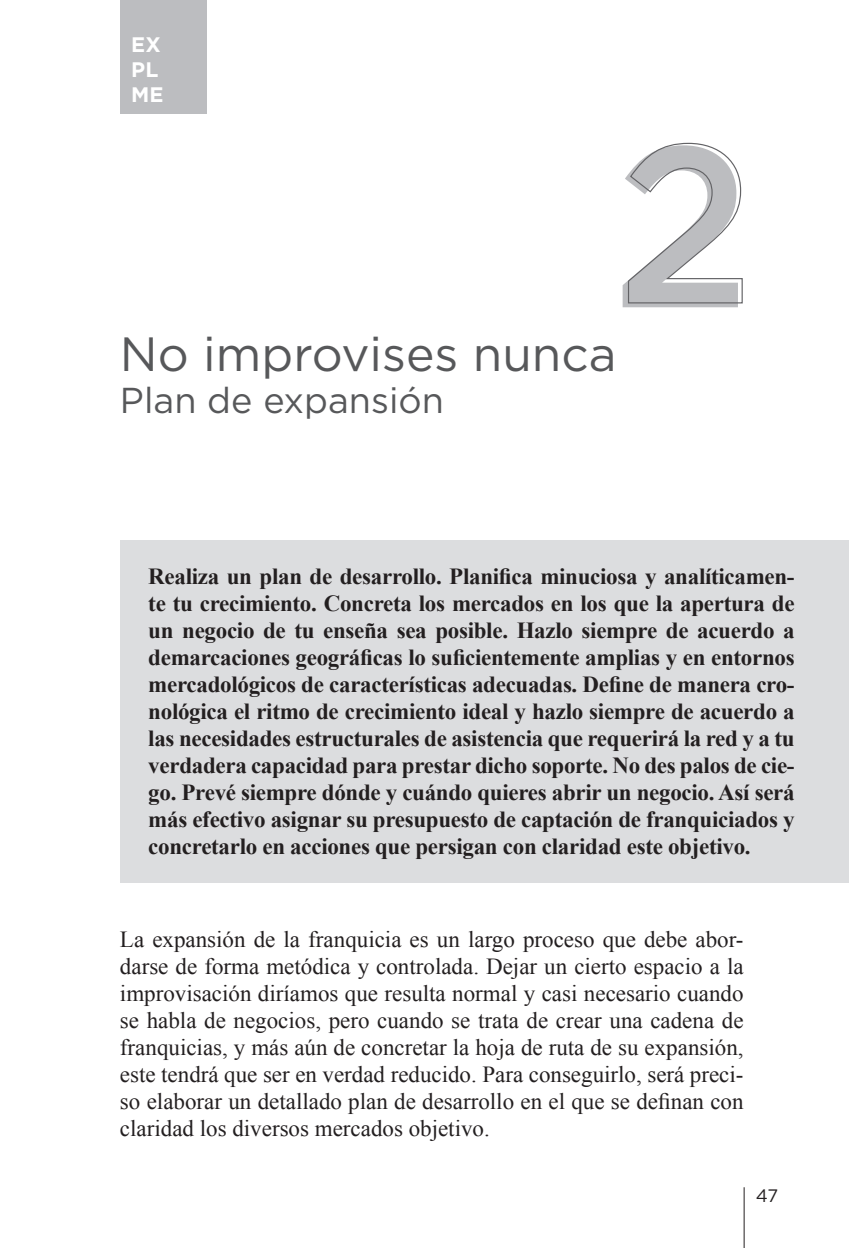
<style>
.page{position:relative;width:849px;height:1248px;background:#fff}
.page>*{position:absolute;margin:0;border:0;box-sizing:border-box;transform-origin:0 0}
.t1{font:500 228px "Gotham";color:#bcbdc0}
.capt-titular-1{font:48px "Gotham";color:#57585a}
.capt-subtit{font:36px "Gotham";color:#57585a}
.par-pr{font:700 23px/27px "Times New Roman";letter-spacing:-.015em;color:#231f20;text-align:justify}
.par{font:23px/27px "Times New Roman";color:#231f20;text-align:justify}
.sigals{font:700 21px/25px "Gotham";color:#fff}
.t2{font:18px "Gotham";color:#231f20}
</style>
<div class="page">
<hr style="left:744px;top:1187px;width:1px;height:61px;background:#231f20">
<div style="left:120px;top:540px;width:729px;height:342px;background:#dcdddf"></div>
<svg style="left:627px;top:142px;width:116px;height:162px"></svg>
<div style="left:120px;top:0;width:86px;height:113px;background:#bcbdc0"></div>
<p class="sigals" style="left:131px;top:32px;width:31px">EX</p>
<p class="sigals" style="left:131px;top:57px;width:34px">PL<br>ME</p>
<p class="t1" style="left:611px;top:77px;width:141px">2</p>
<p class="capt-titular-1" style="left:120px;top:323px;width:498px">No improvises nunca</p>
<p class="capt-subtit" style="left:120px;top:377px;width:325px">Plan de expansión</p>
<p class="par-pr" style="left:148px;top:562px;width:648px">Realiza un plan de desarrollo. Planifica minuciosa y analíticamen&shy;te tu crecimiento. Concreta los mercados en los que la apertura de un negocio de tu enseña sea posible. Hazlo siempre de acuerdo a demarcaciones geográficas lo suficientemente amplias y en entornos mercadológicos de características adecuadas. Define de manera cro&shy;nológica el ritmo de crecimiento ideal y hazlo siempre de acuerdo a las necesidades estructurales de asistencia que requerirá la red y a tu verdadera capacidad para prestar dicho soporte. No des palos de cie&shy;go. Prevé siempre dónde y cuándo quieres abrir un negocio. Así será más efectivo asignar su presupuesto de captación de franquiciados y concretarlo en acciones que persigan con claridad este objetivo.</p>
<p class="par" style="left:120px;top:925px;width:625px">La expansión de la franquicia es un largo proceso que debe abor&shy;darse de forma metódica y controlada. Dejar un cierto espacio a la improvisación diríamos que resulta normal y casi necesario cuando se habla de negocios, pero cuando se trata de crear una cadena de franquicias, y más aún de concretar la hoja de ruta de su expansión, este tendrá que ser en verdad reducido. Para conseguirlo, será preci&shy;so elaborar un detallado plan de desarrollo en el que se definan con claridad los diversos mercados objetivo.</p>
<p class="t2" style="left:756px;top:1183px;width:24px">47</p>
</div>
